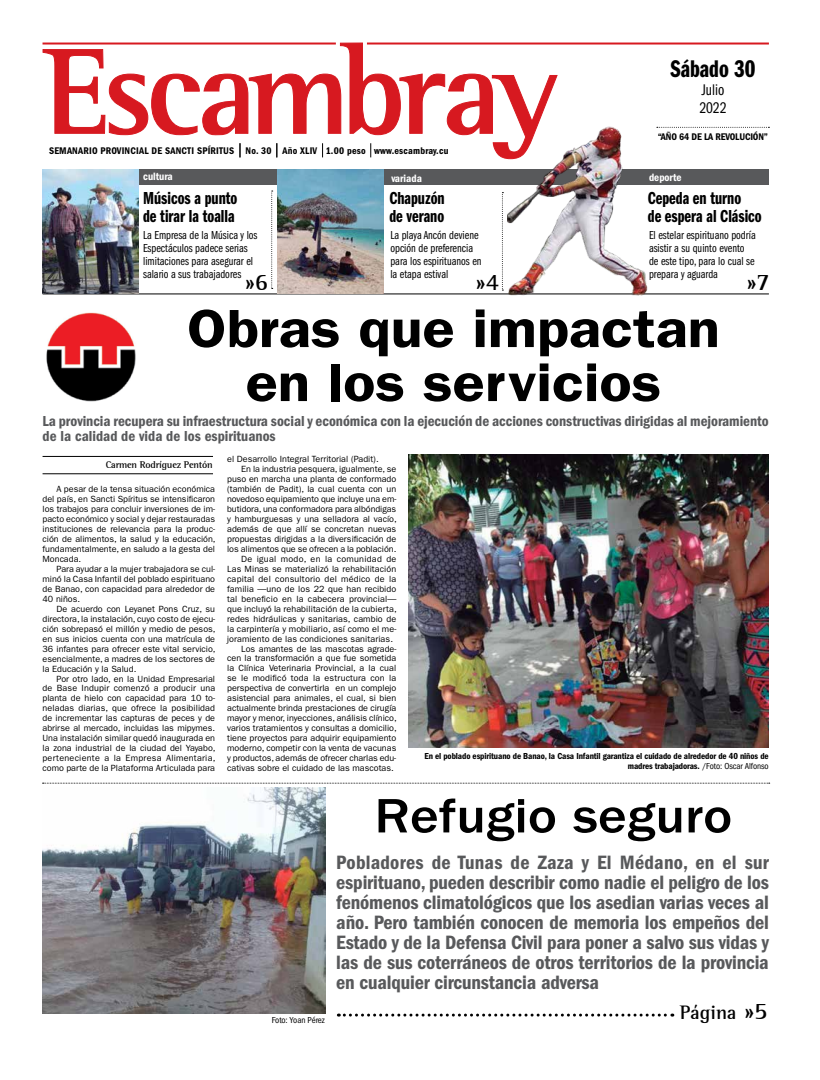
<style>
.page{position:relative;width:820px;height:1080px;background:#fff}
.page>*{position:absolute;margin:0;border:0;box-sizing:border-box;transform-origin:0 0}
.t1{font:600 54px/54px "ITC Franklin Gothic Std";color:#000;text-align:center;scale:1.1 1}
.t2{font:500 50px "ITC Franklin Gothic Std";color:#000;scale:1.1 1}
.t3{font:25px "ITC Franklin Gothic Std Dm Cp";color:#000}
.t4{font:700 24px "AT Rotis Semi Serif";color:#000}
.t5{font:20px/20px "ITC Franklin Gothic Std Dm Cd";letter-spacing:-.01em;color:#58595b;text-align:justify}
.t6{font:700 20px "AT Rotis Semi Serif";color:#000}
.t7{font:18px/18px "ITC Franklin Gothic Std Dm Cp";color:#000}
.t8{font:16px/18px "ITC Franklin Gothic Std Bk Cp";color:#000}
.t9{font:15px/15px "ITC Franklin Gothic Std Dm Cd";letter-spacing:-.005em;color:#58595b}
.t10{font:12px/13px "ITC Franklin Gothic Std Bk Cp";color:#000}
.t11{font:11px "ITC Franklin Gothic Std Dm Cd";color:#fff}
.t12{font:10px "ITC Franklin Gothic Std Dm Cd";letter-spacing:.02em;color:#000}
.t13{font:700 10px "AT Rotis Semi Serif";letter-spacing:-.02em;color:#000}
.t14{font:10px "ITC Franklin Gothic Std Dm Cd";letter-spacing:-.015em;color:#000}
.t15{font:9px/10px "ITC Franklin Gothic Std";color:#000;text-align:justify}
.t16{font:9px/10px "ITC Franklin Gothic Std Dm Cd";letter-spacing:-.01em;color:#000;text-align:right}
.t17{font:9px "ITC Franklin Gothic Std";letter-spacing:.02em;color:#000}
.t18{font:9px "ITC Franklin Gothic Std";letter-spacing:.025em;color:#000}
.t19{font:condensed 9px "ITC Franklin Gothic Std";letter-spacing:-.01em;color:#000}
.s1{font-family:"ITC Franklin Gothic Std";font-stretch:condensed}
.s2{font-size:24px}
</style>
<div class="page">
<hr style="left:43px;top:456px;width:170px;height:1px;background:#000">
<hr style="left:43px;top:473px;width:170px;height:1px;background:#000">
<div style="left:43px;top:169px;width:725px;height:16px;background:#58595b"></div>
<svg style="left:656px;top:127px;width:113px;height:1px"></svg>
<hr style="left:43px;top:293px;width:725px;height:1px;background:#000">
<svg style="left:271px;top:191px;width:2px;height:98px"></svg>
<svg style="left:42px;top:42px;width:516px;height:117px"></svg>
<hr style="left:367px;top:43px;width:401px;height:2px;background:#d71920">
<hr style="left:42px;top:43px;width:294px;height:2px;background:#d71920">
<svg style="left:502px;top:192px;width:1px;height:99px"></svg>
<img style="left:46px;top:312px;width:90px;height:90px">
<img style="left:408px;top:454px;width:360px;height:294px">
<svg style="left:338px;top:1014px;width:334px;height:3px"></svg>
<svg style="left:43px;top:783px;width:726px;height:1px"></svg>
<img style="left:43px;top:787px;width:283px;height:226px">
<img style="left:507px;top:109px;width:144px;height:187px">
<img style="left:43px;top:169px;width:95px;height:124px">
<img style="left:278px;top:169px;width:105px;height:124px">
<p class="t12" style="left:49px;top:145px;width:25px">Semanario</p>
<p class="t12" style="left:101px;top:145px;width:11px">provincial</p>
<p class="t12" style="left:151px;top:145px;width:20px">de sanc</p>
<p class="t12" style="left:187px;top:145px;width:43px">ti spíritus</p>
<p class="t12" style="left:245px;top:145px;width:204px">No. 30 Año XLIV 1.00 peso www.escambray.cu</p>
<h3 class="t3" style="left:670px;top:55px;width:86px">Sábado 30</h3>
<h3 class="t8" style="left:699px;top:81px;width:29px">Julio<br>2022</h3>
<p class="t14" style="left:657px;top:131px;width:112px">“AÑO 64 DE LA REVOLUCIÓN”</p>
<p class="t11" style="left:143px;top:170px;width:31px">cultura</p>
<p class="t11" style="left:391px;top:172px;width:32px">variada</p>
<p class="t11" style="left:648px;top:171px;width:34px">deporte</p>
<h3 class="t7" style="left:143px;top:189px;width:96px">Músicos a punto de tirar la toalla</h3>
<h3 class="t7" style="left:389px;top:189px;width:57px">Chapuzón de verano</h3>
<h3 class="t7" style="left:647px;top:190px;width:115px">Cepeda en turno<br>de espera al Clásico</h3>
<h3 class="t10" style="left:143px;top:229px;width:116px">La Empresa de la Música y los<br>Espectáculos padece serias limitaciones para asegurar el salario a sus trabajadores</h3>
<h3 class="t10" style="left:390px;top:229px;width:93px">La playa Ancón deviene opción de preferencia para los espirituanos en la etapa estival</h3>
<h3 class="t10" style="left:648px;top:229px;width:108px">El estelar espirituano podría asistir a su quinto evento de este tipo, para lo cual se prepara y aguarda</h3>
<h3 class="t4" style="left:244px;top:268px;width:25px">»6</h3>
<h3 class="t4" style="left:746px;top:268px;width:25px">»7</h3>
<h3 class="t4" style="left:475px;top:268px;width:25px">»4</h3>
<h1 class="t1" style="left:187px;top:302px;width:485px">Obras que impactan en los servicios</h1>
<h3 class="t9" style="left:43px;top:414px;width:727px">La provincia recupera su infraestructura social y económica con la ejecución de acciones constructivas dirigidas al mejoramiento de la calidad de vida de los espirituanos</h3>
<p class="t15" style="left:227px;top:454px;width:153px">el Desarrollo Integral Territorial (Padit).</p>
<p class="t15" style="left:241px;top:464px;width:157px">En la industria pesquera, igualmente, se</p>
<p class="t15" style="left:227px;top:474px;width:171px">puso en marcha una planta de conformado</p>
<p class="t15" style="left:227px;top:484px;width:171px">(también de Padit), la cual cuenta con un</p>
<p class="t15" style="left:227px;top:494px;width:171px">novedoso equipamiento que incluye una em-</p>
<p class="t15" style="left:227px;top:504px;width:171px">butidora, una conformadora para albóndigas</p>
<p class="t15" style="left:227px;top:514px;width:171px">y hamburguesas y una selladora al vacío,</p>
<p class="t15" style="left:227px;top:524px;width:171px">además de que allí se concretan nuevas</p>
<p class="t15" style="left:227px;top:534px;width:171px">propuestas dirigidas a la diversificación de</p>
<p class="t15" style="left:227px;top:544px;width:171px">los alimentos que se ofrecen a la población.</p>
<p class="t18" style="left:241px;top:553px;width:157px">De igual modo, en la comunidad de</p>
<p class="t15" style="left:227px;top:564px;width:171px">Las Minas se materializó la rehabilitación</p>
<p class="t17" style="left:227px;top:573px;width:171px">capital del consultorio del médico de la</p>
<p class="t15" style="left:227px;top:584px;width:171px">familia —uno de los 22 que han recibido</p>
<p class="t15" style="left:227px;top:594px;width:171px">tal beneficio en la cabecera provincial—</p>
<p class="t15" style="left:227px;top:604px;width:171px">que incluyó la rehabilitación de la cubierta,</p>
<p class="t15" style="left:227px;top:614px;width:171px">redes hidráulicas y sanitarias, cambio de</p>
<p class="t15" style="left:227px;top:624px;width:171px">la carpintería y mobiliario, así como el me-</p>
<p class="t15" style="left:227px;top:634px;width:167px">joramiento de las condiciones sanitarias.</p>
<p class="t15" style="left:241px;top:644px;width:157px">Los amantes de las mascotas agrade-</p>
<p class="t15" style="left:227px;top:654px;width:171px">cen la transformación a que fue sometida</p>
<p class="t15" style="left:227px;top:664px;width:170px">la Clínica Veterinaria Provincial, a la cual</p>
<p class="t15" style="left:227px;top:674px;width:171px">se le modificó toda la estructura con la</p>
<p class="t15" style="left:227px;top:684px;width:171px">perspectiva de convertirla en un complejo</p>
<p class="t15" style="left:227px;top:694px;width:171px">asistencial para animales, el cual, si bien</p>
<p class="t15" style="left:227px;top:704px;width:171px">actualmente brinda prestaciones de cirugía</p>
<p class="t15" style="left:227px;top:714px;width:171px">mayor y menor, inyecciones, análisis clínico,</p>
<p class="t15" style="left:227px;top:724px;width:171px">varios tratamientos y consultas a domicilio,</p>
<p class="t15" style="left:227px;top:734px;width:171px">tiene proyectos para adquirir equipamiento</p>
<p class="t15" style="left:227px;top:744px;width:171px">moderno, competir con la venta de vacunas</p>
<p class="t15" style="left:227px;top:754px;width:170px">y productos, además de ofrecer charlas edu-</p>
<p class="t15" style="left:227px;top:764px;width:168px">cativas sobre el cuidado de las mascotas.</p>
<p class="t13" style="left:106px;top:459px;width:109px">Carmen Rodríguez Pentón</p>
<p class="t15" style="left:43px;top:484px;width:174px;text-indent:14px">A pesar de la tensa situación económica del país, en Sancti Spíritus se intensificaron los trabajos para concluir inversiones de im&shy;pacto económico y social y dejar restauradas instituciones de relevancia para la produc&shy;ción de alimentos, la salud y la educación, fundamentalmente, en saludo a la gesta del Moncada.</p>
<p class="t15" style="left:43px;top:564px;width:174px;text-indent:14px">Para ayudar a la mujer trabajadora se cul&shy;minó la Casa Infantil del poblado espirituano de Banao, con capacidad para alrededor de 40 niños.</p>
<p class="t15" style="left:43px;top:604px;width:174px;text-indent:14px">De acuerdo con Leyanet Pons Cruz, su directora, la instalación, cuyo costo de ejecu&shy;ción sobrepasó el millón y medio de pesos, en sus inicios cuenta con una matrícula de 36 infantes para ofrecer este vital servicio, esencialmente, a madres de los sectores de la Educación y la Salud.</p>
<p class="t15" style="left:43px;top:674px;width:174px;text-indent:14px">Por otro lado, en la Unidad Empresarial de Base Indupir comenzó a producir una planta de hielo con capacidad para 10 to&shy;neladas diarias, que ofrece la posibilidad de incrementar las capturas de peces y de abrirse al mercado, incluidas las mipymes.<br>Una instalación similar quedó inaugurada en la zona industrial de la ciudad del Yayabo, perteneciente a la Empresa Alimentaria, como parte de la Plataforma Articulada para</p>
<p class="t16" style="left:424px;top:751px;width:345px">En el poblado espirituano de Banao, la Casa Infantil garantiza el cuidado de alrededor de 40 niños de madres trabajadoras. <span class="s1">/Foto: Oscar Alfonso</span></p>
<h2 class="t2" style="left:374px;top:788px;width:326px">Refugio seguro</h2>
<p class="t19" style="left:271px;top:1015px;width:54px">Foto: Yoan Pérez</p>
<p class="t5" style="left:336px;top:853px;width:434px">Pobladores de Tunas de Zaza y El Médano, en el sur espirituano, pueden describir como nadie el peligro de los fenómenos climatológicos que los asedian varias veces al año. Pero también conocen de memoria los empeños del Estado y de la Defensa Civil para poner a salvo sus vidas y las de sus coterráneos de otros territorios de la provincia en cualquier circunstancia adversa</p>
<h3 class="t6" style="left:679px;top:1000px;width:89px">Página <span class="s2">»5</span></h3>
</div>
